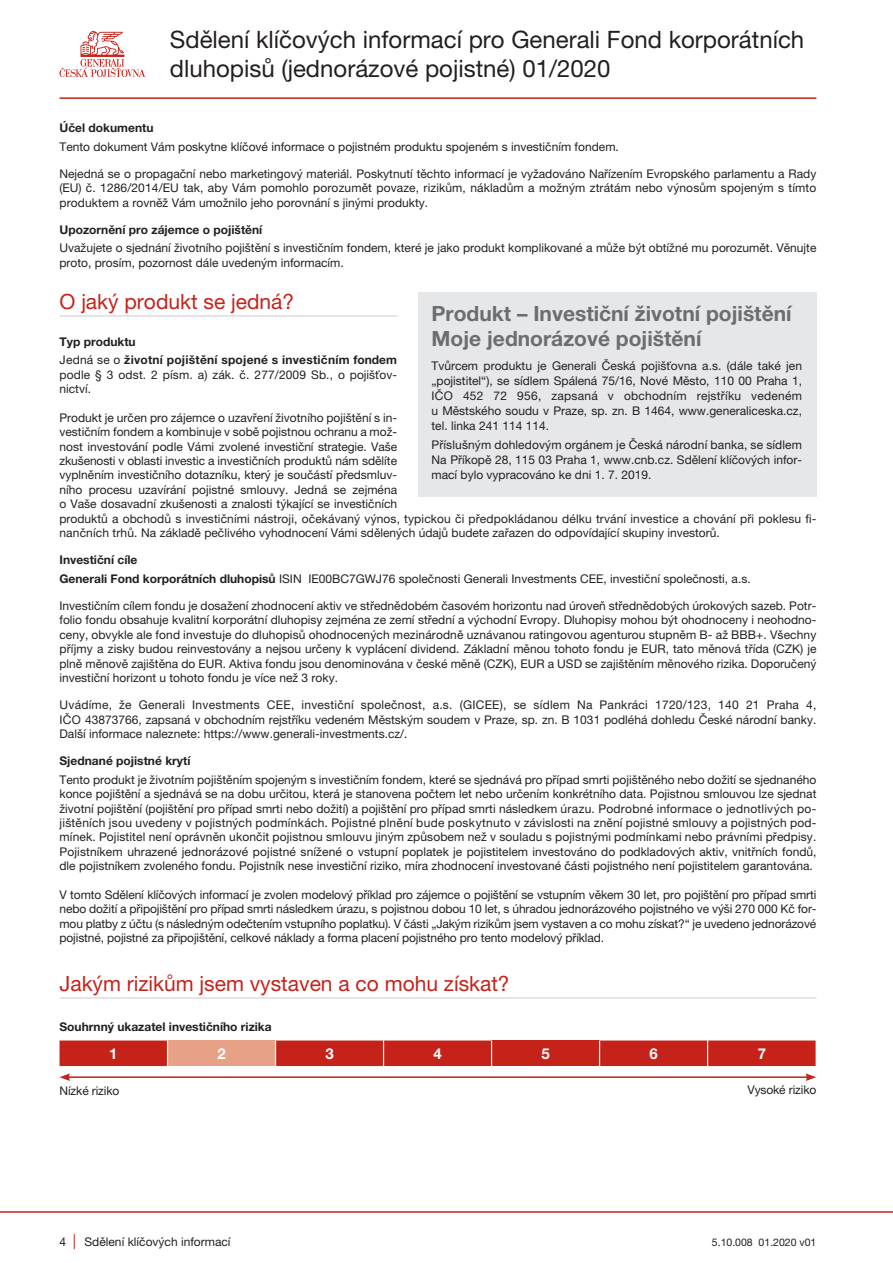
<style>
.page{position:relative;width:893px;height:1263px;background:#fff}
.page>*{position:absolute;margin:0;border:0;box-sizing:border-box;transform-origin:0 0}
.t1{font:24px/28.5px "Helvetica Neue LT Pro";color:#231f20}
.t2{font:21px "Helvetica Neue LT Pro";color:#c5221a}
.t3{font:700 21px/25.2px "Helvetica Neue LT Pro";color:#6c6d70}
.t4{font:700 15px "Helvetica Neue LT Pro";color:#fff}
.t5{font:12px/14.4px "Helvetica Neue LT Pro";color:#231f20;text-align:justify}
.t6{font:700 12px "Helvetica Neue LT Pro";color:#231f20}
.t7{font:700 12px/18.6px "Helvetica Neue LT Pro";letter-spacing:.02em;color:#231f20}
.t8{font:10.5px "Helvetica Neue LT Pro";color:#231f20}
.s1{font-weight:400}
.s2{font-weight:700}
.s3{font-size:15px;color:#c5221a}
</style>
<div class="page">
<hr style="left:0;top:1211px;width:893px;height:2px;background:#c5221a">
<hr style="left:60px;top:315px;width:337px;height:1px;background:#d1d2d4">
<hr style="left:60px;top:997px;width:756px;height:1px;background:#d1d2d4">
<svg style="left:60px;top:1040px;width:756px;height:26px;background:#ca382d"></svg>
<hr style="left:68px;top:1076px;width:740px;height:2px;background:#c5221a">
<svg style="left:60px;top:1073px;width:10px;height:8px"></svg>
<svg style="left:806px;top:1073px;width:10px;height:8px"></svg>
<div style="left:418px;top:292px;width:398px;height:204px;background:#e6e7e9"></div>
<hr style="left:60px;top:97px;width:756px;height:2px;background:#c5221a">
<svg style="left:60px;top:31px;width:85px;height:46px"></svg>
<h1 class="t1" style="left:170px;top:25px;width:636px">Sdělení klíčových informací pro Generali Fond korporátních dluhopisů (jednorázové pojistné) 01/2020</h1>
<p class="t6" style="left:60px;top:120px;width:95px">Účel dokumentu</p>
<p class="t5" style="left:60px;top:139px;width:561px">Tento dokument Vám poskytne klíčové informace o pojistném produktu spojeném s investičním fondem.</p>
<p class="t5" style="left:60px;top:166px;width:758px">Nejedná se o propagační nebo marketingový materiál. Poskytnutí těchto informací je vyžadováno Nařízením Evropského parlamentu a Rady (EU) č. 1286/2014/EU tak, aby Vám pomohlo porozumět povaze, rizikům, nákladům a možným ztrátám nebo výnosům spojeným s tímto produktem a rovněž Vám umožnilo jeho porovnání s jinými produkty.</p>
<p class="t6" style="left:60px;top:222px;width:204px">Upozornění pro zájemce o pojištění</p>
<p class="t5" style="left:60px;top:241px;width:758px">Uvažujete o sjednání životního pojištění s investičním fondem, které je jako produkt komplikované a může být obtížné mu porozumět. Věnujte proto, prosím, pozornost dále uvedeným informacím.</p>
<h2 class="t2" style="left:60px;top:289px;width:236px">O jaký produkt se jedná?</h2>
<p class="t7" style="left:60px;top:332px;width:339px">Typ produktu<br><span class="s1">Jedná se o</span> životní pojištění spojené s investičním fondem</p>
<p class="t5" style="left:60px;top:367px;width:339px">podle § 3 odst. 2 písm. a) zák. č. 277/2009 Sb., o pojišťov&shy;nictví.</p>
<p class="t5" style="left:60px;top:410px;width:758px;text-align:left">Produkt je určen pro zájemce o uzavření životního pojištění s in-<br>vestičním fondem a kombinuje v sobě pojistnou ochranu a mož-<br>nost investování podle Vámi zvolené investiční strategie. Vaše<br>zkušenosti v oblasti investic a investičních produktů nám sdělíte<br>vyplněním investičního dotazníku, který je součástí předsmluv-<br>ního procesu uzavírání pojistné smlouvy. Jedná se zejména<br>o Vaše dosavadní zkušenosti a znalosti týkající se investičních<br>produktů a obchodů s investičními nástroji, očekávaný výnos, typickou či předpokládanou délku trvání investice a chování při poklesu fi&shy;nančních trhů. Na základě pečlivého vyhodnocení Vámi sdělených údajů budete zařazen do odpovídající skupiny investorů.</p>
<p class="t5" style="left:60px;top:550px;width:693px;line-height:18.6px"><span class="s2">Investiční cíle<br>Generali Fond korporátních dluhopisů</span> ISIN IE00BC7GWJ76 společnosti Generali Investments CEE, investiční společnosti, a.s.</p>
<p class="t5" style="left:60px;top:598px;width:758px">Investičním cílem fondu je dosažení zhodnocení aktiv ve střednědobém časovém horizontu nad úroveň střednědobých úrokových sazeb. Potr&shy;folio fondu obsahuje kvalitní korporátní dluhopisy zejména ze zemí střední a východní Evropy. Dluhopisy mohou být ohodnoceny i neohodno&shy;ceny, obvykle ale fond investuje do dluhopisů ohodnocených mezinárodně uznávanou ratingovou agenturou stupněm B- až BBB+. Všechny příjmy a zisky budou reinvestovány a nejsou určeny k vyplácení dividend. Základní měnou tohoto fondu je EUR, tato měnová třída (CZK) je plně měnově zajištěna do EUR. Aktiva fondu jsou denominována v české měně (CZK), EUR a USD se zajištěním měnového rizika. Doporučený investiční horizont u tohoto fondu je více než 3 roky.</p>
<p class="t5" style="left:60px;top:697px;width:758px">Uvádíme, že Generali Investments CEE, investiční společnost, a.s. (GICEE), se sídlem Na Pankráci 1720/123, 140 21 Praha 4, IČO 43873766, zapsaná v obchodním rejstříku vedeném Městským soudem v Praze, sp. zn. B 1031 podléhá dohledu České národní banky.<br>Další informace naleznete: https://www.generali-investments.cz/.</p>
<p class="t6" style="left:60px;top:753px;width:132px">Sjednané pojistné krytí</p>
<p class="t5" style="left:60px;top:772px;width:758px">Tento produkt je životním pojištěním spojeným s investičním fondem, které se sjednává pro případ smrti pojištěného nebo dožití se sjednaného konce pojištění a sjednává se na dobu určitou, která je stanovena počtem let nebo určením konkrétního data. Pojistnou smlouvou lze sjednat životní pojištění (pojištění pro případ smrti nebo dožití) a pojištění pro případ smrti následkem úrazu. Podrobné informace o jednotlivých po&shy;jištěních jsou uvedeny v pojistných podmínkách. Pojistné plnění bude poskytnuto v závislosti na znění pojistné smlouvy a pojistných pod&shy;mínek. Pojistitel není oprávněn ukončit pojistnou smlouvu jiným způsobem než v souladu s pojistnými podmínkami nebo právními předpisy.<br>Pojistníkem uhrazené jednorázové pojistné snížené o vstupní poplatek je pojistitelem investováno do podkladových aktiv, vnitřních fondů, dle pojistníkem zvoleného fondu. Pojistník nese investiční riziko, míra zhodnocení investované části pojistného není pojistitelem garantována.</p>
<p class="t5" style="left:60px;top:887px;width:758px">V tomto Sdělení klíčových informací je zvolen modelový příklad pro zájemce o pojištění se vstupním věkem 30 let, pro pojištění pro případ smrti nebo dožití a připojištění pro případ smrti následkem úrazu, s pojistnou dobou 10 let, s úhradou jednorázového pojistného ve výši 270 000 Kč for&shy;mou platby z účtu (s následným odečtením vstupního poplatku). V části „Jakým rizikům jsem vystaven a co mohu získat?“ je uvedeno jednorázové pojistné, pojistné za připojištění, celkové náklady a forma placení pojistného pro tento modelový příklad.</p>
<h2 class="t2" style="left:60px;top:971px;width:452px">Jakým rizikům jsem vystaven a co mohu získat?</h2>
<p class="t6" style="left:60px;top:1019px;width:214px">Souhrnný ukazatel investičního rizika</p>
<p class="t4" style="left:109px;top:1044px;width:10px">1</p>
<p class="t4" style="left:217px;top:1044px;width:10px">2</p>
<p class="t4" style="left:325px;top:1044px;width:10px">3</p>
<p class="t4" style="left:433px;top:1044px;width:10px">4</p>
<p class="t4" style="left:541px;top:1044px;width:10px">5</p>
<p class="t4" style="left:649px;top:1044px;width:10px">6</p>
<p class="t4" style="left:758px;top:1044px;width:10px">7</p>
<p class="t5" style="left:60px;top:1084px;width:61px">Nízké riziko</p>
<p class="t5" style="left:747px;top:1082px;width:70px">Vysoké riziko</p>
<h2 class="t3" style="left:431px;top:301px;width:362px">Produkt – Investiční životní pojištění<br>Moje jednorázové pojištění</h2>
<p class="t5" style="left:431px;top:358px;width:372px;line-height:15px">Tvůrcem produktu je Generali Česká pojišťovna a.s. (dále také jen „pojistitel“), se sídlem Spálená 75/16, Nové Město, 110 00 Praha 1, IČO 452 72 956, zapsaná v obchodním rejstříku vedeném u Městského soudu v Praze, sp. zn. B 1464, www.generaliceska.cz, tel. linka 241 114 114.</p>
<p class="t5" style="left:431px;top:437px;width:372px;line-height:15px">Příslušným dohledovým orgánem je Česká národní banka, se sídlem Na Příkopě 28, 115 03 Praha 1, www.cnb.cz. Sdělení klíčových infor&shy;mací bylo vypracováno ke dni 1. 7. 2019.</p>
<p class="t5" style="left:60px;top:1234px;width:173px">4 <span class="s3">|</span> Sdělení klíčových informací</p>
<p class="t8" style="left:712px;top:1236px;width:106px">5.10.008 01.2020 v01</p>
</div>
